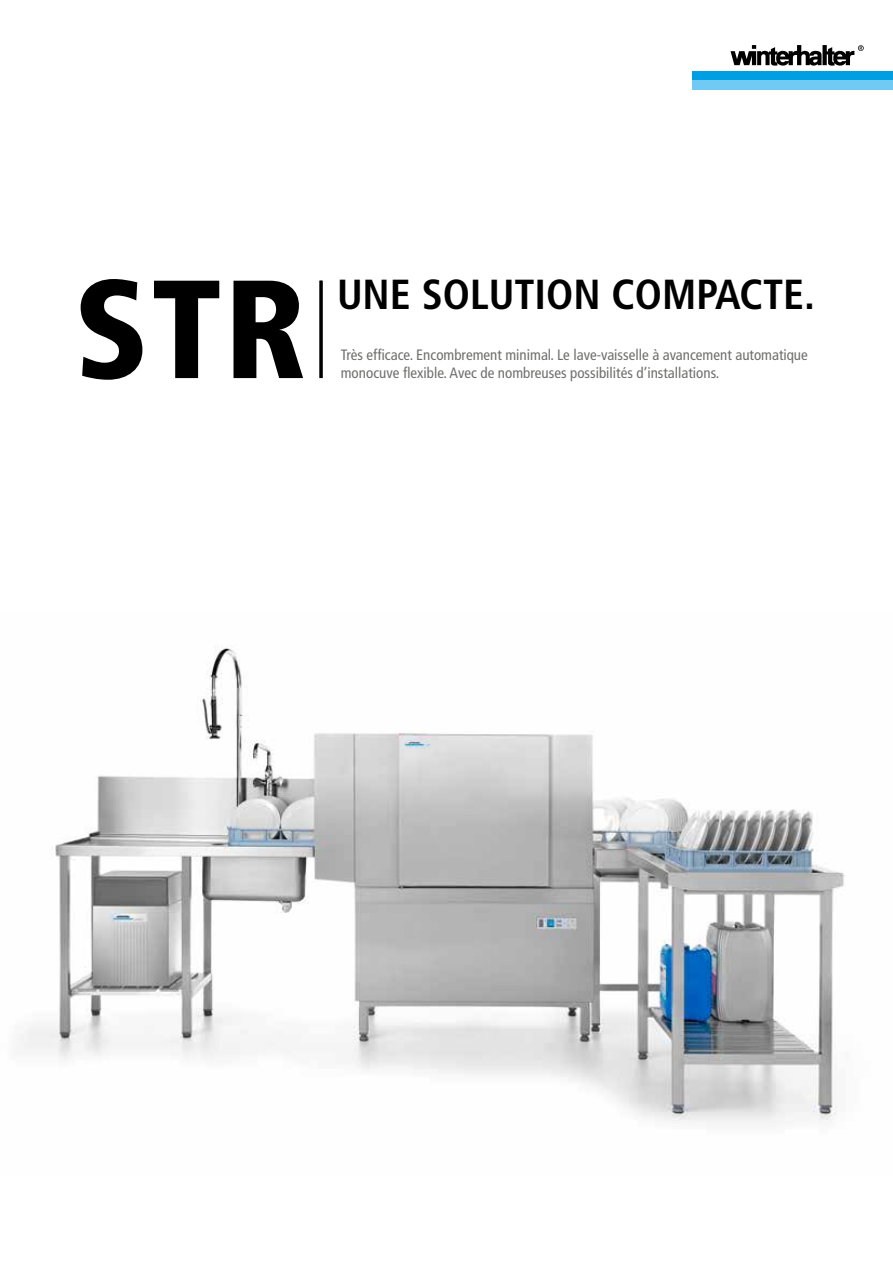
<style>
.page{position:relative;width:893px;height:1263px;background:#fff}
.page>*{position:absolute;margin:0;border:0;box-sizing:border-box;transform-origin:0 0}
.t1{font:900 condensed 139.5px "Frutiger LT Pro";color:#000}
.t2{font:700 condensed 42px "Frutiger LT Pro";color:#000}
.t3{font:condensed 15px/18px "Frutiger LT Pro";color:#6f6f6e}
</style>
<div class="page">
<img style="left:20px;top:646px;width:825px;height:478px">
<div style="left:692px;top:71px;width:201px;height:10px;background:#009ee3"></div>
<div style="left:692px;top:81px;width:201px;height:9px;background:#70caf3"></div>
<svg style="left:730px;top:45px;width:134px;height:21px"></svg>
<hr style="left:320px;top:281px;width:3px;height:97px;background:#000">
<h1 class="t1" style="left:74px;top:246px;width:234px">STR</h1>
<h2 class="t2" style="left:337px;top:270px;width:480px">UNE SOLUTION COMPACTE.</h2>
<p class="t3" style="left:341px;top:346px;width:469px">Très efficace. Encombrement minimal. Le lave-vaisselle à avancement automatique monocuve flexible. Avec de nombreuses possibilités d’installations.</p>
</div>
